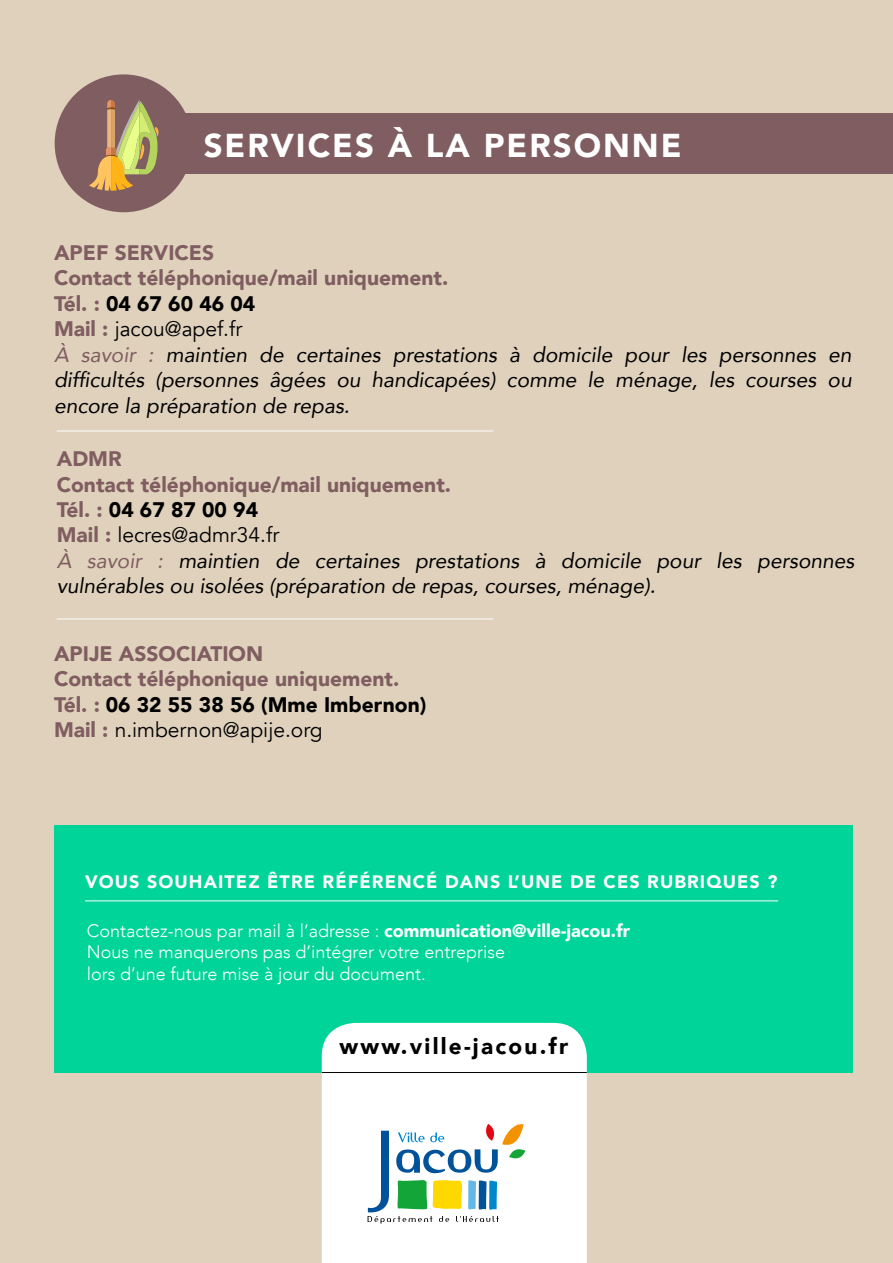
<style>
.page{position:relative;width:893px;height:1263px;background:#dfd1bc}
.page>*{position:absolute;margin:0;border:0;box-sizing:border-box;transform-origin:0 0}
.t1{font:900 33px "Avenir";letter-spacing:.06em;color:#fff}
.t2{font:900 22.5px "Avenir";letter-spacing:.1em;color:#000}
.t3{font:italic 21px/25.5px "Avenir";color:#000}
.t4{font:900 21px/25.3px "Avenir";color:#805d60}
.t5{font:300 18px/21.6px "Avenir";color:#fff}
.t6{font:900 18px "Avenir";letter-spacing:.06em;color:#fff}
.s1{font-weight:900;font-style:normal;color:#805d60}
.s2{font-weight:900;font-style:normal}
.s3{font-style:normal}
.s4{color:#805d60}
.s5{color:#000}
.s6{font-weight:400;color:#000}
.s7{font-weight:900}
</style>
<div class="page">
<div style="left:165px;top:113px;width:728px;height:61px;background:#805d60"></div>
<div style="left:55px;top:74px;width:138px;height:138px;background:#805d60;border-radius:50%"></div>
<svg style="left:89px;top:100px;width:70px;height:91px"></svg>
<hr style="left:57px;top:431px;width:436px;height:1px;background:#fff">
<div style="left:54px;top:825px;width:799px;height:248px;background:#00d499"></div>
<div style="left:322px;top:1023px;width:265px;height:240px;background:#fff"></div>
<svg style="left:368px;top:1124px;width:157px;height:99px;background:#c6d8d0"></svg>
<hr style="left:85px;top:901px;width:693px;height:1px;background:#fff">
<hr style="left:322px;top:1072px;width:265px;height:1px;background:#000">
<hr style="left:57px;top:619px;width:436px;height:1px;background:#fff">
<h1 class="t1" style="left:204px;top:117px;width:479px">SERVICES À LA PERSONNE</h1>
<p class="t3" style="left:54px;top:240px;width:799px"><span class="s1">APEF SERVICES<br>Contact téléphonique/mail uniquement.<br>Tél. :</span> <span class="s2">04 67 60 46 04<br></span><span class="s1">Mail :</span> <span class="s3">jacou@apef.fr<br></span><span class="s4">À savoir :</span> maintien de certaines prestations à domicile pour les personnes en difficultés (personnes âgées ou handicapées) comme le ménage, les courses ou encore la préparation de repas.</p>
<p class="t3" style="left:57px;top:446px;width:799px"><span class="s1">ADMR<br>Contact téléphonique/mail uniquement.<br>Tél. :</span> <span class="s2">04 67 87 00 94<br></span><span class="s1">Mail :</span> <span class="s3">lecres@admr34.fr<br></span><span class="s4">À savoir :</span> maintien de certaines prestations à domicile pour les personnes vulnérables ou isolées (préparation de repas, courses, ménage).</p>
<p class="t4" style="left:54px;top:641px;width:374px">APIJE ASSOCIATION<br>Contact téléphonique uniquement.<br>Tél. : <span class="s5">06 32 55 38 56 (Mme Imbernon)<br></span>Mail : <span class="s6">n.imbernon@apije.org</span></p>
<p class="t6" style="left:85px;top:867px;width:694px">VOUS SOUHAITEZ ÊTRE RÉFÉRENCÉ DANS L’UNE DE CES RUBRIQUES ?</p>
<p class="t5" style="left:87px;top:920px;width:545px">Contactez-nous par mail à l’adresse : <span class="s7">communication@ville-jacou.fr<br></span>Nous ne manquerons pas d’intégrer votre entreprise<br>lors d’une future mise à jour du document.</p>
<p class="t2" style="left:340px;top:1027px;width:230px">www.ville-jacou.fr</p>
</div>
